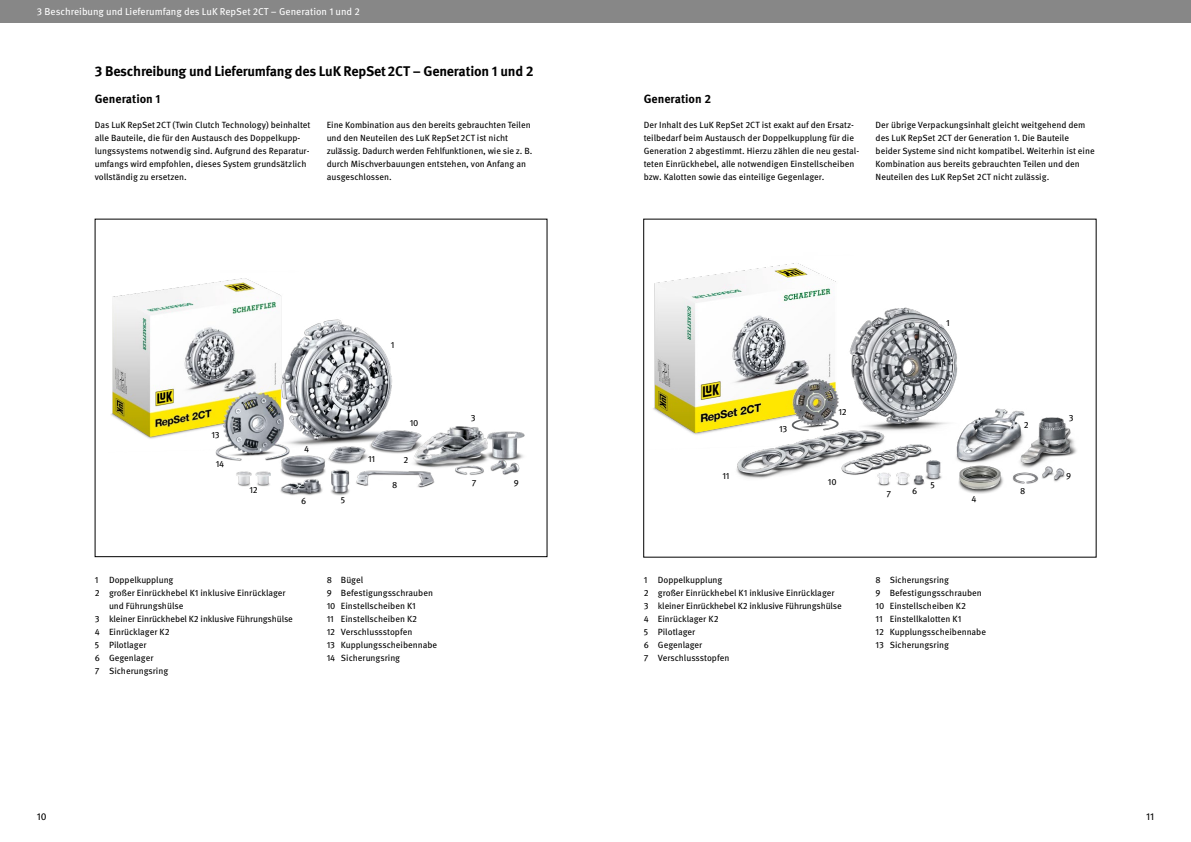
<style>
.page{position:relative;width:1191px;height:842px;background:#fff}
.page>*{position:absolute;margin:0;border:0;box-sizing:border-box;transform-origin:0 0}
.t1{font:700 14px "Meta OT";letter-spacing:-.015em;color:#000}
.t2{font:700 12px "Meta OT";color:#000}
.t3{font:10px "Meta OT";color:#fff}
.t4{font:10px "Meta OT";color:#000}
.t5{font:9px/13px "Meta OT";color:#000}
</style>
<div class="page">
<div style="left:0;top:0;width:595px;height:23px;background:#878787"></div>
<div style="left:595px;top:0;width:596px;height:23px;background:#878787"></div>
<img style="left:111px;top:278px;width:414px;height:218px">
<img style="left:653px;top:263px;width:424px;height:231px">
<p class="t3" style="left:37px;top:5px;width:324px">3 Beschreibung und Lieferumfang des LuK RepSet 2CT – Generation 1 und 2</p>
<h1 class="t1" style="left:95px;top:62px;width:440px">3 Beschreibung und Lieferumfang des LuK RepSet2CT – Generation 1 und 2</h1>
<h2 class="t2" style="left:95px;top:91px;width:67px">Generation 1</h2>
<h2 class="t2" style="left:643px;top:91px;width:69px">Generation 2</h2>
<p class="t5" style="left:95px;top:118px;width:217px">Das LuK RepSet2CT (Twin Clutch Technology) beinhaltet alle Bauteile, die für den Austausch des Doppelkupp&shy;lungssystems notwendig sind. Aufgrund des Reparatur&shy;umfangs wird empfohlen, dieses System grundsätzlich vollständig zu ersetzen.</p>
<p class="t5" style="left:327px;top:118px;width:207px">Eine Kombination aus den bereits gebrauchten Teilen und den Neuteilen des LuK RepSet2CT ist nicht zulässig. Dadurch werden Fehlfunktionen, wie sie z. B. durch Mischverbauungen entstehen, von Anfang an ausgeschlossen.</p>
<p class="t5" style="left:643px;top:118px;width:217px">Der Inhalt des LuK RepSet 2CT ist exakt auf den Ersatz&shy;teilbedarf beim Austausch der Doppelkupplung für die Generation 2 abgestimmt. Hierzu zählen die neu gestal&shy;teten Einrückhebel, alle notwendigen Einstellscheiben bzw. Kalotten sowie das einteilige Gegenlager.</p>
<p class="t5" style="left:875px;top:118px;width:221px">Der übrige Verpackungsinhalt gleicht weitgehend dem des LuK RepSet 2CT der Generation 1. Die Bauteile beider Systeme sind nicht kompatibel. Weiterhin ist eine Kombination aus bereits gebrauchten Teilen und den Neuteilen des LuK RepSet 2CT nicht zulässig.</p>
<p class="t5" style="left:946px;top:317px;width:5px">1</p>
<p class="t5" style="left:391px;top:338px;width:5px">1</p>
<p class="t5" style="left:211px;top:428px;width:10px">13</p>
<p class="t5" style="left:216px;top:458px;width:10px">14</p>
<p class="t5" style="left:304px;top:443px;width:7px">4</p>
<p class="t5" style="left:368px;top:453px;width:9px">11</p>
<p class="t5" style="left:410px;top:417px;width:10px">10</p>
<p class="t5" style="left:403px;top:453px;width:6px">2</p>
<p class="t5" style="left:470px;top:412px;width:6px">3</p>
<p class="t5" style="left:779px;top:422px;width:10px">13</p>
<p class="t5" style="left:838px;top:405px;width:10px">12</p>
<p class="t5" style="left:1023px;top:419px;width:6px">2</p>
<p class="t5" style="left:1068px;top:412px;width:6px">3</p>
<p class="t5" style="left:249px;top:483px;width:10px">12</p>
<p class="t5" style="left:301px;top:494px;width:7px">6</p>
<p class="t5" style="left:341px;top:494px;width:6px">5</p>
<p class="t5" style="left:392px;top:478px;width:7px">8</p>
<p class="t5" style="left:472px;top:476px;width:6px">7</p>
<p class="t5" style="left:514px;top:476px;width:7px">9</p>
<p class="t5" style="left:722px;top:470px;width:9px">11</p>
<p class="t5" style="left:828px;top:476px;width:10px">10</p>
<p class="t5" style="left:930px;top:479px;width:6px">5</p>
<p class="t5" style="left:912px;top:485px;width:7px">6</p>
<p class="t5" style="left:886px;top:487px;width:6px">7</p>
<p class="t5" style="left:1020px;top:485px;width:7px">8</p>
<p class="t5" style="left:971px;top:493px;width:7px">4</p>
<p class="t5" style="left:1066px;top:470px;width:7px">9</p>
<p class="t5" style="left:95px;top:573px;width:80px">1 Doppelkupplung</p>
<p class="t5" style="left:95px;top:586px;width:192px">2 großer Einrückhebel K1 inklusive Einrücklager</p>
<p class="t5" style="left:109px;top:599px;width:76px">und Führungshülse</p>
<p class="t5" style="left:95px;top:612px;width:200px">3 kleiner Einrückhebel K2 inklusive Führungshülse</p>
<p class="t5" style="left:95px;top:625px;width:76px">4 Einrücklager K2</p>
<p class="t5" style="left:95px;top:638px;width:53px">5 Pilotlager</p>
<p class="t5" style="left:95px;top:651px;width:60px">6 Gegenlager</p>
<p class="t5" style="left:95px;top:664px;width:75px">7 Sicherungsring</p>
<p class="t5" style="left:327px;top:573px;width:112px">8 Bügel<br>9 Befestigungsschrauben<br>10 Einstellscheiben K1<br>11 Einstellscheiben K2<br>12 Verschlussstopfen<br>13 Kupplungsscheibennabe<br>14 Sicherungsring</p>
<p class="t5" style="left:643px;top:573px;width:200px">1 Doppelkupplung<br>2 großer Einrückhebel K1 inklusive Einrücklager<br>3 kleiner Einrückhebel K2 inklusive Führungshülse<br>4 Einrücklager K2<br>5 Pilotlager<br>6 Gegenlager<br>7 Verschlussstopfen</p>
<p class="t5" style="left:875px;top:573px;width:112px">8 Sicherungsring<br>9 Befestigungsschrauben<br>10 Einstellscheiben K2<br>11 Einstellkalotten K1<br>12 Kupplungsscheibennabe<br>13 Sicherungsring</p>
<p class="t4" style="left:37px;top:810px;width:11px">10</p>
<p class="t4" style="left:1146px;top:810px;width:9px">11</p>
</div>
